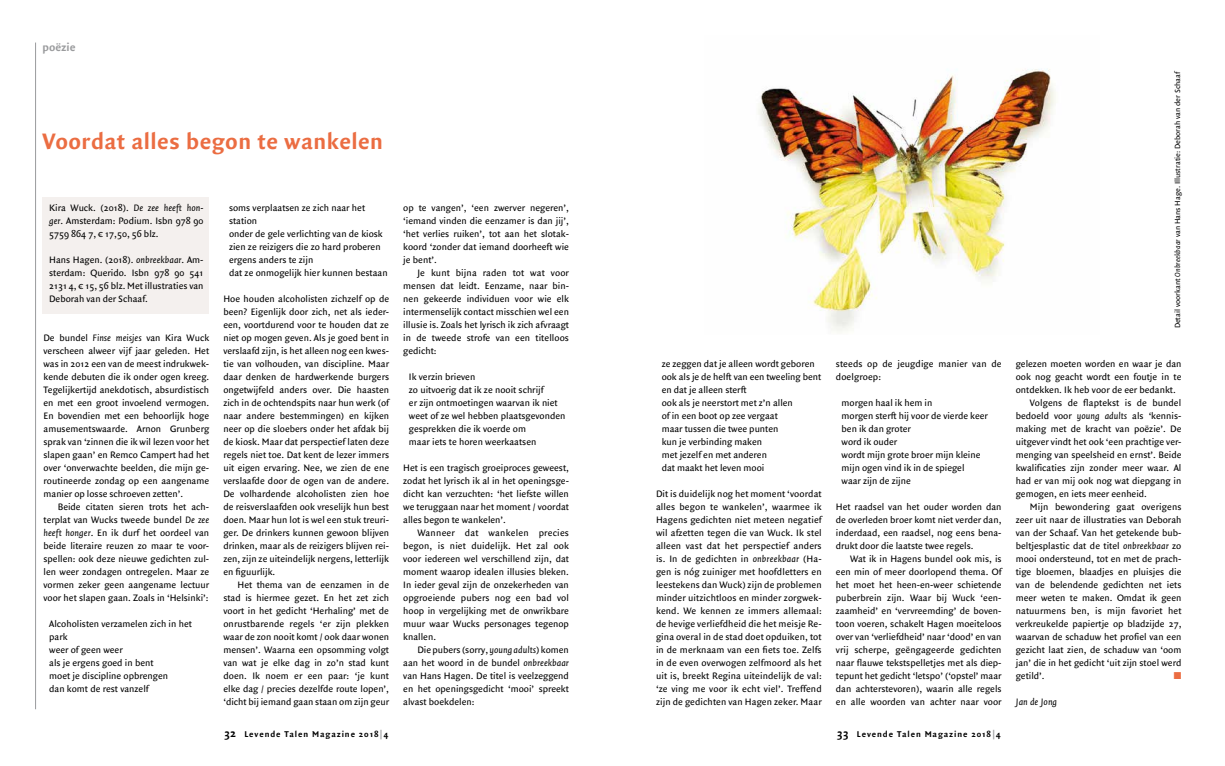
<style>
.page{position:relative;width:1225px;height:766px;background:#fff}
.page>*{position:absolute;margin:0;border:0;box-sizing:border-box;transform-origin:0 0}
.t1{font:700 24px "Quadraat Sans";letter-spacing:.015em;color:#eb6d42}
.t2{font:700 12px "Quadraat Sans";color:#9a9b9d}
.t3{font:10px/13px "Quadraat Sans";color:#000;text-align:justify}
.t4{font:italic 10px "Quadraat Sans";color:#000}
.t5{font:10px "Zapf Dingbats ITC";color:#eb6d42}
.t6{font:700 9px "Quadraat Sans";letter-spacing:.1em;color:#000}
.t7{font:8px "Quadraat Sans";color:#000}
.s1{font-style:italic}
.s2{font-size:12px}
.s3{color:#9a9b9d}
</style>
<div class="page">
<div style="left:43px;top:197px;width:166px;height:116px;background:#f4f0ee"></div>
<hr style="left:35px;top:43px;width:1px;height:666px;background:#9a9b9d">
<img style="left:758px;top:69px;width:298px;height:263px">
<p class="t2" style="left:43px;top:40px;width:35px">poëzie</p>
<h1 class="t1" style="left:43px;top:127px;width:342px">Voordat alles begon te wankelen</h1>
<p class="t3" style="left:49px;top:201px;width:156px">Kira Wuck. (2018). <span class="s1">De zee heeft hon&shy;ger</span>. Amsterdam: Podium. Isbn 978 90<br>5759 864 7, € 17,50, 56 blz.</p>
<p class="t3" style="left:49px;top:253px;width:156px">Hans Hagen. (2018). <span class="s1">onbreekbaar</span>. Am&shy;sterdam: Querido. Isbn 978 90 541<br>2131 4, € 15, 56 blz. Met illustraties van Deborah van der Schaaf.</p>
<p class="t3" style="left:44px;top:331px;width:167px">De bundel <span class="s1">Finse meisjes</span> van Kira Wuck verscheen alweer vijf jaar geleden. Het was in 2012 een van de meest indrukwek&shy;kende debuten die ik onder ogen kreeg.<br>Tegelijkertijd anekdotisch, absurdistisch en met een groot invoelend vermogen.<br>En bovendien met een behoorlijk hoge amusementswaarde. Arnon Grunberg sprak van ‘zinnen die ik wil lezen voor het slapen gaan’ en Remco Campert had het over ‘onverwachte beelden, die mijn ge&shy;routineerde zondag op een aangename manier op losse schroeven zetten’.</p>
<p class="t3" style="left:44px;top:500px;width:167px;text-indent:14px">Beide citaten sieren trots het ach&shy;terplat van Wucks tweede bundel <span class="s1">De zee heeft honger</span>. En ik durf het oordeel van beide literaire reuzen zo maar te voor&shy;spellen: ook deze nieuwe gedichten zul&shy;len weer zondagen ontregelen. Maar ze vormen zeker geen aangename lectuur voor het slapen gaan. Zoals in ‘Helsinki’:</p>
<p class="t3" style="left:49px;top:617px;width:144px;text-align:left">Alcoholisten verzamelen zich in het park<br>weer of geen weer<br>als je ergens goed in bent<br>moet je discipline opbrengen<br>dan komt de rest vanzelf</p>
<p class="t3" style="left:229px;top:201px;width:160px;text-align:left">soms verplaatsen ze zich naar het station<br>onder de gele verlichting van de kiosk zien ze reizigers die zo hard proberen ergens anders te zijn<br>dat ze onmogelijk hier kunnen bestaan</p>
<p class="t3" style="left:223px;top:292px;width:167px">Hoe houden alcoholisten zichzelf op de been? Eigenlijk door zich, net als ieder&shy;een, voortdurend voor te houden dat ze niet op mogen geven. Als je goed bent in verslaafd zijn, is het alleen nog een kwes&shy;tie van volhouden, van discipline. Maar daar denken de hardwerkende burgers ongetwijfeld anders over. Die haasten zich in de ochtendspits naar hun werk (of naar andere bestemmingen) en kijken neer op die sloebers onder het afdak bij de kiosk. Maar dat perspectief laten deze regels niet toe. Dat kent de lezer immers uit eigen ervaring. Nee, we zien de ene verslaafde door de ogen van de andere.<br>De volhardende alcoholisten zien hoe de reisverslaafden ook vreselijk hun best doen. Maar hun lot is wel een stuk treuri&shy;ger. De drinkers kunnen gewoon blijven drinken, maar als de reizigers blijven rei&shy;zen, zijn ze uiteindelijk nergens, letterlijk en figuurlijk.</p>
<p class="t3" style="left:223px;top:578px;width:167px;text-indent:14px">Het thema van de eenzamen in de stad is hiermee gezet. En het zet zich voort in het gedicht ‘Herhaling’ met de onrustbarende regels ‘er zijn plekken waar de zon nooit komt / ook daar wonen mensen’. Waarna een opsomming volgt van wat je elke dag in zo’n stad kunt doen. Ik noem er een paar: ‘je kunt elke dag / precies dezelfde route lopen’, ‘dicht bij iemand gaan staan om zijn geur</p>
<p class="t3" style="left:403px;top:201px;width:167px">op te vangen’, ‘een zwerver negeren’, ‘iemand vinden die eenzamer is dan jij’, ‘het verlies ruiken’, tot aan het slotak&shy;koord ‘zonder dat iemand doorheeft wie je bent’.</p>
<p class="t3" style="left:403px;top:266px;width:167px;text-indent:14px">Je kunt bijna raden tot wat voor mensen dat leidt. Eenzame, naar bin&shy;nen gekeerde individuen voor wie elk intermenselijk contact misschien wel een illusie is. Zoals het lyrisch ik zich afvraagt in de tweede strofe van een titelloos gedicht:</p>
<p class="t3" style="left:409px;top:370px;width:158px;text-align:left">Ik verzin brieven<br>zo uitvoerig dat ik ze nooit schrijf<br>er zijn ontmoetingen waarvan ik niet weet of ze wel hebben plaatsgevonden gesprekken die ik voerde om<br>maar iets te horen weerkaatsen</p>
<p class="t3" style="left:403px;top:461px;width:167px">Het is een tragisch groeiproces geweest, zodat het lyrisch ik al in het openingsge&shy;dicht kan verzuchten: ‘het liefste willen we teruggaan naar het moment / voordat alles begon te wankelen’.</p>
<p class="t3" style="left:403px;top:526px;width:167px;text-indent:14px">Wanneer dat wankelen precies begon, is niet duidelijk. Het zal ook voor iedereen wel verschillend zijn, dat moment waarop idealen illusies bleken.<br>In ieder geval zijn de onzekerheden van opgroeiende pubers nog een bad vol hoop in vergelijking met de onwrikbare muur waar Wucks personages tegenop knallen.</p>
<p class="t3" style="left:403px;top:643px;width:167px;text-indent:14px">Die pubers (sorry, <span class="s1">young adults</span>) komen aan het woord in de bundel <span class="s1">onbreekbaar </span>van Hans Hagen. De titel is veelzeggend en het openingsgedicht ‘mooi’ spreekt alvast boekdelen:</p>
<p class="t3" style="left:661px;top:357px;width:161px;text-align:left">ze zeggen dat je alleen wordt geboren ook als je de helft van een tweeling bent en dat je alleen sterft<br>ook als je neerstort met z’n allen<br>of in een boot op zee vergaat<br>maar tussen die twee punten<br>kun je verbinding maken<br>met jezelf en met anderen<br>dat maakt het leven mooi</p>
<p class="t3" style="left:656px;top:487px;width:167px">Dit is duidelijk nog het moment ‘voordat alles begon te wankelen’, waarmee ik Hagens gedichten niet meteen negatief wil afzetten tegen die van Wuck. Ik stel alleen vast dat het perspectief anders is. In de gedichten in <span class="s1">onbreekbaar</span> (Ha&shy;gen is nóg zuiniger met hoofdletters en leestekens dan Wuck) zijn de problemen minder uitzichtloos en minder zorgwek&shy;kend. We kennen ze immers allemaal: de hevige verliefdheid die het meisje Re&shy;gina overal in de stad doet opduiken, tot in de merknaam van een fiets toe. Zelfs in de even overwogen zelfmoord als het uit is, breekt Regina uiteindelijk de val: ‘ze ving me voor ik echt viel’. Treffend zijn de gedichten van Hagen zeker. Maar</p>
<p class="t3" style="left:836px;top:357px;width:167px">steeds op de jeugdige manier van de doelgroep:</p>
<p class="t3" style="left:841px;top:396px;width:148px;text-align:left">morgen haal ik hem in<br>morgen sterft hij voor de vierde keer ben ik dan groter<br>word ik ouder<br>wordt mijn grote broer mijn kleine mijn ogen vind ik in de spiegel<br>waar zijn de zijne</p>
<p class="t3" style="left:836px;top:500px;width:167px">Het raadsel van het ouder worden dan de overleden broer komt niet verder dan, inderdaad, een raadsel, nog eens bena&shy;drukt door die laatste twee regels.</p>
<p class="t3" style="left:836px;top:552px;width:167px;text-indent:14px">Wat ik in Hagens bundel ook mis, is een min of meer doorlopend thema. Of het moet het heen-en-weer schietende puberbrein zijn. Waar bij Wuck ‘een&shy;zaamheid’ en ‘vervreemding’ de boven&shy;toon voeren, schakelt Hagen moeiteloos over van ‘verliefdheid’ naar ‘dood’ en van vrij scherpe, geëngageerde gedichten naar flauwe tekstspelletjes met als diep&shy;tepunt het gedicht ‘letspo’ (‘opstel’ maar dan achterstevoren), waarin alle regels en alle woorden van achter naar voor</p>
<p class="t6" style="left:224px;top:729px;width:166px"><span class="s2">32</span> Levende Talen Magazine 2018<span class="s3">|</span>4</p>
<p class="t6" style="left:836px;top:729px;width:166px"><span class="s2">33</span> Levende Talen Magazine 2018<span class="s3">|</span>4</p>
<p class="t7" style="left:1173px;top:328px;width:259px;rotate:-90deg">Detail voorkant <span class="s1">Onbreekbaar</span> van Hans Hage. Illustratie: Deborah van der Schaaf</p>
<p class="t3" style="left:1015px;top:357px;width:167px">gelezen moeten worden en waar je dan</p>
<p class="t3" style="left:1015px;top:370px;width:167px">ook nog geacht wordt een foutje in te</p>
<p class="t3" style="left:1015px;top:383px;width:161px">ontdekken. Ik heb voor de eer bedankt.</p>
<p class="t3" style="left:1030px;top:396px;width:153px">Volgens de flaptekst is de bundel</p>
<p class="t3" style="left:1015px;top:409px;width:167px">bedoeld voor <span class="s1">young adults</span> als ‘kennis-</p>
<p class="t3" style="left:1015px;top:422px;width:167px">making met de kracht van poëzie’. De</p>
<p class="t3" style="left:1015px;top:435px;width:167px">uitgever vindt het ook ‘een prachtige ver-</p>
<p class="t3" style="left:1015px;top:448px;width:167px">menging van speelsheid en ernst’. Beide</p>
<p class="t3" style="left:1015px;top:461px;width:167px">kwalificaties zijn zonder meer waar. Al</p>
<p class="t3" style="left:1015px;top:474px;width:167px">had er van mij ook nog wat diepgang in</p>
<p class="t3" style="left:1015px;top:487px;width:133px">gemogen, en iets meer eenheid.</p>
<p class="t3" style="left:1030px;top:500px;width:153px">Mijn bewondering gaat overigens</p>
<p class="t3" style="left:1015px;top:513px;width:167px">zeer uit naar de illustraties van Deborah</p>
<p class="t3" style="left:1015px;top:526px;width:167px">van der Schaaf. Van het getekende bub-</p>
<p class="t3" style="left:1015px;top:539px;width:167px">beltjesplastic dat de titel <span class="s1">onbreekbaar</span> zo</p>
<p class="t3" style="left:1015px;top:552px;width:167px">mooi ondersteund, tot en met de prach-</p>
<p class="t3" style="left:1015px;top:565px;width:167px">tige bloemen, blaadjes en pluisjes die</p>
<p class="t3" style="left:1015px;top:578px;width:167px">van de belendende gedichten net iets</p>
<p class="t3" style="left:1015px;top:591px;width:167px">meer weten te maken. Omdat ik geen</p>
<p class="t3" style="left:1015px;top:604px;width:167px">natuurmens ben, is mijn favoriet het</p>
<p class="t3" style="left:1015px;top:617px;width:167px">verkreukelde papiertje op bladzijde 27,</p>
<p class="t3" style="left:1015px;top:630px;width:167px">waarvan de schaduw het profiel van een</p>
<p class="t3" style="left:1015px;top:643px;width:167px">gezicht laat zien, de schaduw van ‘oom</p>
<p class="t3" style="left:1015px;top:656px;width:167px">jan’ die in het gedicht ‘uit zijn stoel werd</p>
<p class="t3" style="left:1015px;top:669px;width:30px">getild’.</p>
<p class="t5" style="left:1174px;top:670px;width:9px">■</p>
<p class="t4" style="left:1015px;top:696px;width:43px">Jan de Jong</p>
</div>
